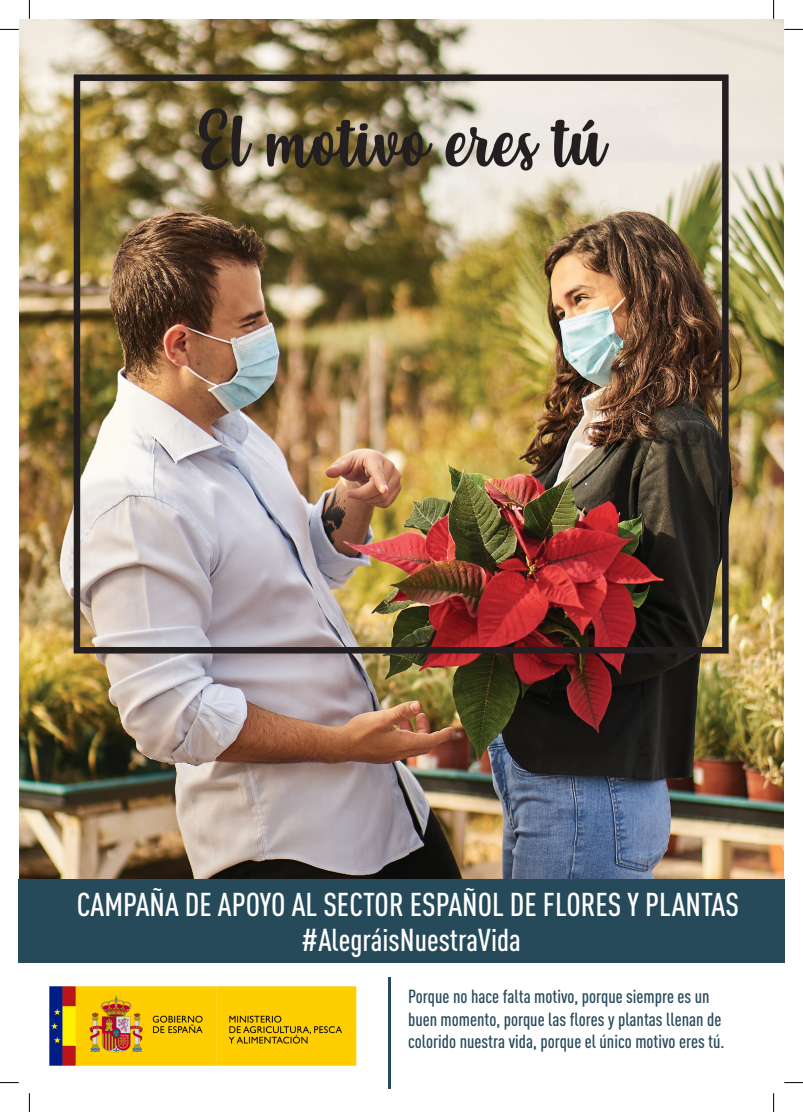
<style>
.page{position:relative;width:803px;height:1112px;background:#fff}
.page>*{position:absolute;margin:0;border:0;box-sizing:border-box;transform-origin:0 0}
.t1{font:72.5px "Misses";letter-spacing:-.005em;color:#231f20}
.t2{font:500 32.5px "DIN Cond";color:#fff}
.t3{font:500 31.25px "DIN Cond";color:#fff}
.t4{font:500 18.75px/22.5px "DIN Cond";color:#264a5a}
</style>
<div class="page">
<img style="left:19px;top:19px;width:764px;height:860px">
<div style="left:74px;top:74px;width:654px;height:579px;border:7px solid #231f20"></div>
<img style="left:49px;top:986px;width:308px;height:80px">
<div style="left:19px;top:879px;width:765px;height:83px;background:#264a5a"></div>
<hr style="left:389px;top:976px;width:2px;height:112px;background:#264a5a">
<svg style="left:0;top:29px;width:19px;height:1px"></svg>
<svg style="left:784px;top:29px;width:19px;height:1px"></svg>
<svg style="left:0;top:1082px;width:19px;height:1px"></svg>
<svg style="left:784px;top:1082px;width:19px;height:1px"></svg>
<svg style="left:29px;top:0;width:1px;height:19px"></svg>
<svg style="left:29px;top:1093px;width:1px;height:18px"></svg>
<svg style="left:773px;top:0;width:1px;height:19px"></svg>
<svg style="left:773px;top:1093px;width:1px;height:18px"></svg>
<p class="t1" style="left:196px;top:93px;width:412px">El motivo eres tú</p>
<h2 class="t2" style="left:77px;top:884px;width:664px">CAMPAÑA DE APOYO AL SECTOR ESPAÑOL DE FLORES Y PLANTAS</h2>
<h3 class="t3" style="left:301px;top:921px;width:221px">#AlegráisNuestraVida</h3>
<p class="t4" style="left:408px;top:984px;width:318px">Porque no hace falta motivo, porque siempre es un buen momento, porque las flores y plantas llenan de colorido nuestra vida, porque el único motivo eres tú.</p>
</div>
